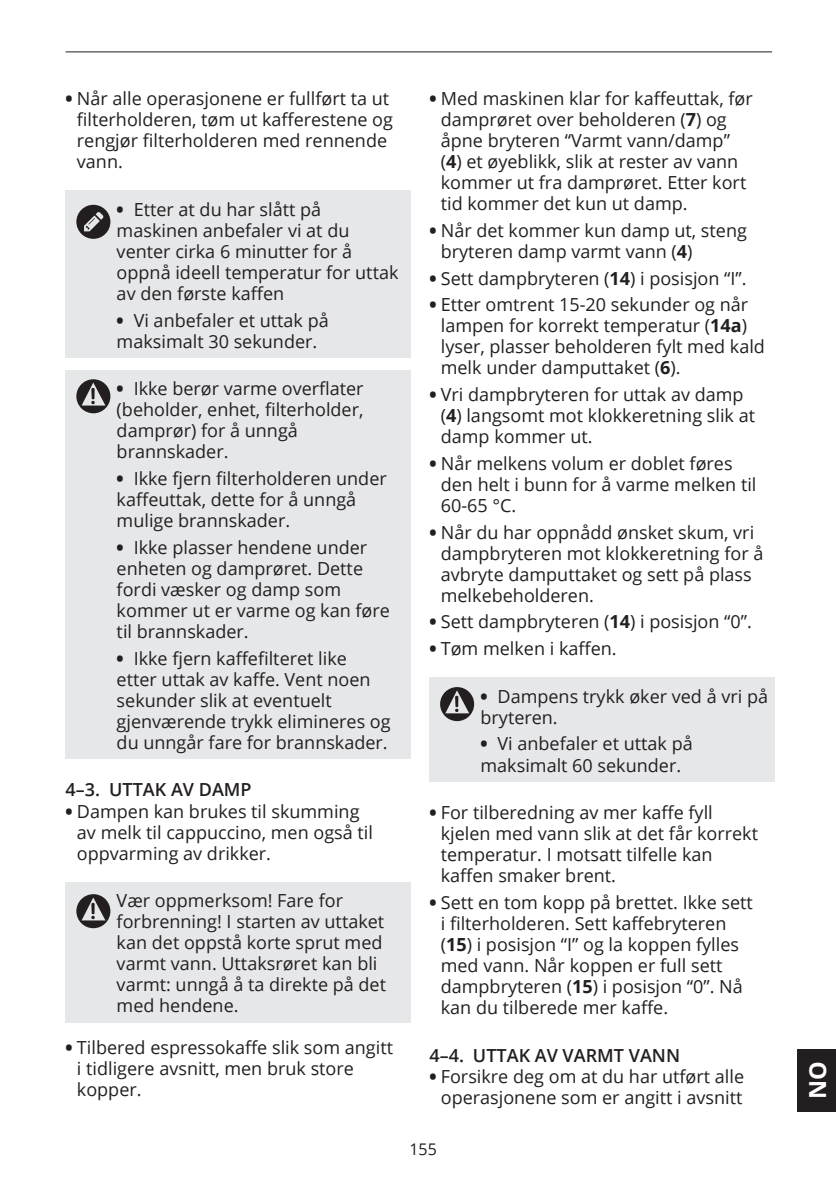
<style>
.page{position:relative;width:836px;height:1187px;background:#fff}
.page>*{position:absolute;margin:0;border:0;box-sizing:border-box;transform-origin:0 0}
.t1{font:700 23.4px "Open Sans";color:#fff}
.t2{font:18px/21px "Open Sans";color:#231f20}
.t3{font:600 18px "Open Sans";color:#231f20}
.t4{font:16px "Open Sans";color:#231f20}
.s1{font-weight:800}
.s2{font-weight:700}
</style>
<div class="page">
<hr style="left:66px;top:51px;width:705px;height:1px;background:#231f20">
<div style="left:796px;top:1048px;width:39px;height:62px;background:#231f20"></div>
<div style="left:66px;top:191px;width:345px;height:119px;background:#e6e7e9"></div>
<div style="left:66px;top:301px;width:345px;height:56px;background:#e6e7e9"></div>
<div style="left:66px;top:370px;width:345px;height:98px;background:#e6e7e9"></div>
<div style="left:66px;top:460px;width:345px;height:77px;background:#e6e7e9"></div>
<div style="left:66px;top:528px;width:345px;height:119px;background:#e6e7e9"></div>
<div style="left:66px;top:639px;width:345px;height:119px;background:#e6e7e9"></div>
<div style="left:66px;top:881px;width:345px;height:140px;background:#e6e7e9"></div>
<div style="left:429px;top:677px;width:345px;height:56px;background:#e6e7e9"></div>
<div style="left:429px;top:725px;width:345px;height:56px;background:#e6e7e9"></div>
<svg style="left:76px;top:205px;width:34px;height:34px"></svg>
<svg style="left:76px;top:894px;width:34px;height:33px"></svg>
<svg style="left:76px;top:379px;width:34px;height:34px"></svg>
<svg style="left:440px;top:687px;width:34px;height:34px"></svg>
<p class="t2" style="left:77px;top:88px;width:317px;text-indent:-11px"><span class="s1">•</span> Når alle operasjonene er fullført ta ut filterholderen, tøm ut kafferestene og rengjør filterholderen med rennende vann.</p>
<p class="t2" style="left:117px;top:198px;width:283px"><span class="s1">•</span> Etter at du har slått på maskinen anbefaler vi at du venter cirka 6 minutter for å oppnå ideell temperatur for uttak av den første kaffen</p>
<p class="t2" style="left:117px;top:309px;width:214px"><span class="s1">•</span> Vi anbefaler et uttak på maksimalt 30 sekunder.</p>
<p class="t2" style="left:117px;top:378px;width:248px"><span class="s1">•</span> Ikke berør varme overflater (beholder, enhet, filterholder, damprør) for å unngå brannskader.</p>
<p class="t2" style="left:117px;top:467px;width:271px"><span class="s1">•</span> Ikke fjern filterholderen under kaffeuttak, dette for å unngå mulige brannskader.</p>
<p class="t2" style="left:117px;top:536px;width:275px"><span class="s1">•</span> Ikke plasser hendene under enheten og damprøret. Dette fordi væsker og damp som kommer ut er varme og kan føre til brannskader.</p>
<p class="t2" style="left:117px;top:647px;width:275px"><span class="s1">•</span> Ikke fjern kaffefilteret like etter uttak av kaffe. Vent noen sekunder slik at eventuelt gjenværende trykk elimineres og du unngår fare for brannskader.</p>
<p class="t3" style="left:66px;top:777px;width:187px">4–3. UTTAK AV DAMP</p>
<p class="t2" style="left:77px;top:799px;width:297px;text-indent:-11px"><span class="s1">•</span> Dampen kan brukes til skumming av melk til cappuccino, men også til oppvarming av drikker.</p>
<p class="t2" style="left:117px;top:889px;width:271px">Vær oppmerksom! Fare for forbrenning! I starten av uttaket kan det oppstå korte sprut med varmt vann. Uttaksrøret kan bli varmt: unngå å ta direkte på det med hendene.</p>
<p class="t2" style="left:77px;top:1036px;width:317px;text-indent:-11px"><span class="s1">•</span> Tilbered espressokaffe slik som angitt i tidligere avsnitt, men bruk store kopper.</p>
<p class="t2" style="left:440px;top:88px;width:313px;text-indent:-11px"><span class="s1">•</span> Med maskinen klar for kaffeuttak, før damprøret over beholderen (<span class="s2">7</span>) og åpne bryteren “Varmt vann/damp” (<span class="s2">4</span>) et øyeblikk, slik at rester av vann kommer ut fra damprøret. Etter kort tid kommer det kun ut damp.</p>
<p class="t2" style="left:440px;top:219px;width:307px;text-indent:-11px"><span class="s1">•</span> Når det kommer kun damp ut, steng bryteren damp varmt vann (<span class="s2">4</span>)</p>
<p class="t2" style="left:429px;top:267px;width:318px"><span class="s1">•</span> Sett dampbryteren (<span class="s2">14</span>) i posisjon “I”.</p>
<p class="t2" style="left:440px;top:294px;width:325px;text-indent:-11px"><span class="s1">•</span> Etter omtrent 15-20 sekunder og når lampen for korrekt temperatur (<span class="s2">14a</span>) lyser, plasser beholderen fylt med kald melk under damputtaket (<span class="s2">6</span>).</p>
<p class="t2" style="left:440px;top:383px;width:316px;text-indent:-11px"><span class="s1">•</span> Vri dampbryteren for uttak av damp (<span class="s2">4</span>) langsomt mot klokkeretning slik at damp kommer ut.</p>
<p class="t2" style="left:440px;top:452px;width:317px;text-indent:-11px"><span class="s1">•</span> Når melkens volum er doblet føres den helt i bunn for å varme melken til<br>60-65 °C.</p>
<p class="t2" style="left:440px;top:521px;width:324px;text-indent:-11px"><span class="s1">•</span> Når du har oppnådd ønsket skum, vri dampbryteren mot klokkeretning for å avbryte damputtaket og sett på plass melkebeholderen.</p>
<p class="t2" style="left:429px;top:610px;width:324px"><span class="s1">•</span> Sett dampbryteren (<span class="s2">14</span>) i posisjon “0”.</p>
<p class="t2" style="left:429px;top:637px;width:189px"><span class="s1">•</span> Tøm melken i kaffen.</p>
<p class="t2" style="left:480px;top:685px;width:289px"><span class="s1">•</span> Dampens trykk øker ved å vri på bryteren.</p>
<p class="t2" style="left:480px;top:732px;width:214px"><span class="s1">•</span> Vi anbefaler et uttak på maksimalt 60 sekunder.</p>
<p class="t2" style="left:440px;top:801px;width:318px;text-indent:-11px"><span class="s1">•</span> For tilberedning av mer kaffe fyll kjelen med vann slik at det får korrekt temperatur. I motsatt tilfelle kan kaffen smaker brent.</p>
<p class="t2" style="left:440px;top:891px;width:313px;text-indent:-11px"><span class="s1">•</span> Sett en tom kopp på brettet. Ikke sett i filterholderen. Sett kaffebryteren (<span class="s2">15</span>) i posisjon “I” og la koppen fylles med vann. Når koppen er full sett dampbryteren (<span class="s2">15</span>) i posisjon “0”. Nå kan du tilberede mer kaffe.</p>
<p class="t3" style="left:429px;top:1042px;width:252px">4–4. UTTAK AV VARMT VANN</p>
<p class="t2" style="left:429px;top:1064px;width:316px;text-align:center"><span class="s1">•</span> Forsikre deg om at du har utført alle operasjonene som er angitt i avsnitt</p>
<p class="t4" style="left:409px;top:1137px;width:29px">155</p>
<p class="t1" style="left:800px;top:1098px;width:39px;rotate:-90deg">NO</p>
</div>
